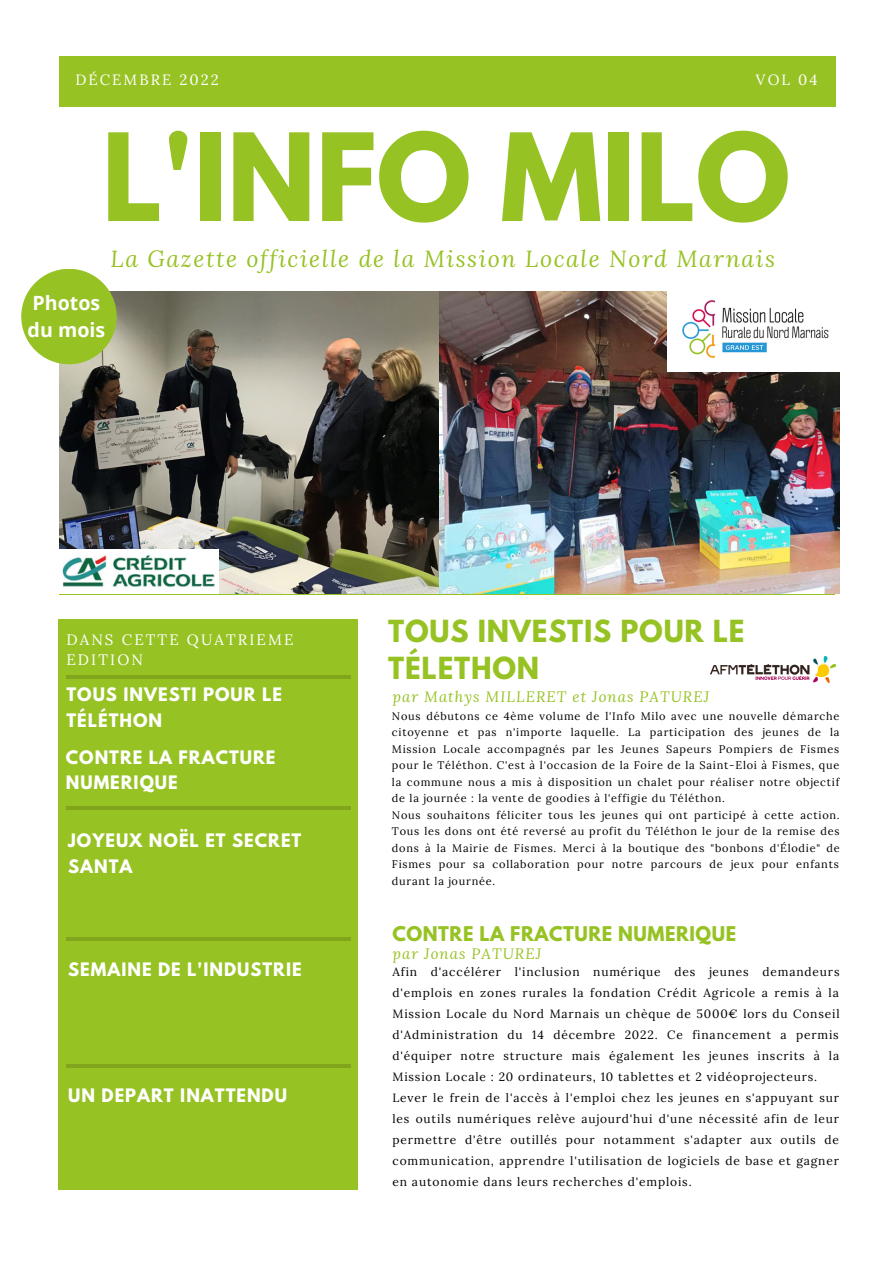
<style>
.page{position:relative;width:893px;height:1264px;background:#fff}
.page>*{position:absolute;margin:0;border:0;box-sizing:border-box;transform-origin:0 0}
.t1{font:700 107.4px "League Spartan";color:#96c223}
.t2{font:700 27px/37px "League Spartan";letter-spacing:.03em;color:#96c223}
.t3{font:italic 23.1px "Lora";letter-spacing:.07em;color:#96c223}
.t4{font:700 19.65px "Open Sans";color:#fff}
.t5{font:700 18px "League Spartan";letter-spacing:.03em;color:#96c223}
.t6{font:700 16.5px/25.8px "League Spartan";letter-spacing:.06em;color:#fff}
.t7{font:15.15px/20.5px "Lora";letter-spacing:.14em;color:#fff}
.t8{font:italic 15px "Lora";letter-spacing:.07em;color:#96c223}
.t9{font:14.85px "Lora";letter-spacing:.14em;color:#fff}
.t10{font:12px/21px "Lora";letter-spacing:.07em;color:#000;text-align:justify}
.t11{font:10.95px/16.5px "Lora";letter-spacing:.07em;color:#000;text-align:justify}
</style>
<div class="page">
<div style="left:59px;top:56px;width:776px;height:51px;background:#96c223"></div>
<div style="left:58px;top:619px;width:299px;height:570px;background:#96c223"></div>
<hr style="left:66px;top:675px;width:284px;height:4px;background:#80a51d">
<hr style="left:66px;top:806px;width:284px;height:3px;background:#000">
<hr style="left:66px;top:937px;width:284px;height:4px;background:#80a51d">
<hr style="left:66px;top:1064px;width:285px;height:3px;background:#000">
<img style="left:60px;top:292px;width:379px;height:301px">
<img style="left:439px;top:292px;width:399px;height:301px">
<img style="left:667px;top:292px;width:171px;height:80px">
<div style="left:21px;top:269px;width:96px;height:95px;background:#96c223;border-radius:50%"></div>
<img style="left:60px;top:550px;width:158px;height:43px">
<img style="left:710px;top:656px;width:125px;height:26px">
<p class="t9" style="left:75px;top:70px;width:145px">DÉCEMBRE 2022</p>
<p class="t9" style="left:755px;top:70px;width:63px">VOL 04</p>
<p class="t1" style="left:102px;top:124px;width:689px">L'INFO MILO</p>
<p class="t3" style="left:111px;top:243px;width:665px">La Gazette officielle de la Mission Locale Nord Marnais</p>
<p class="t4" style="left:33px;top:289px;width:69px">Photos</p>
<p class="t4" style="left:28px;top:316px;width:79px">du mois</p>
<p class="t7" style="left:66px;top:628px;width:228px">DANS CETTE QUATRIEME<br>EDITION</p>
<p class="t6" style="left:66px;top:683px;width:217px">TOUS INVESTI POUR LE<br>TÉLÉTHON</p>
<p class="t6" style="left:66px;top:746px;width:211px">CONTRE LA FRACTURE<br>NUMERIQUE</p>
<p class="t6" style="left:68px;top:829px;width:235px">JOYEUX NOËL ET SECRET<br>SANTA</p>
<p class="t6" style="left:68px;top:958px;width:235px">SEMAINE DE L'INDUSTRIE</p>
<p class="t6" style="left:68px;top:1084px;width:220px">UN DEPART INATTENDU</p>
<p class="t2" style="left:388px;top:615px;width:358px">TOUS INVESTIS POUR LE<br>TÉLETHON</p>
<p class="t8" style="left:392px;top:686px;width:318px">par Mathys MILLERET et Jonas PATUREJ</p>
<p class="t11" style="left:392px;top:707px;width:449px">Nous débutons ce 4ème volume de l'Info Milo avec une nouvelle démarche citoyenne et pas n'importe laquelle. La participation des jeunes de la Mission Locale accompagnés par les Jeunes Sapeurs Pompiers de Fismes pour le Téléthon. C'est à l'occasion de la Foire de la Saint-Eloi à Fismes, que la commune nous a mis à disposition un chalet pour réaliser notre objectif de la journée : la vente de goodies à l'effigie du Téléthon.</p>
<p class="t11" style="left:392px;top:806px;width:449px">Nous souhaitons féliciter tous les jeunes qui ont participé à cette action.<br>Tous les dons ont été reversé au profit du Téléthon le jour de la remise des dons à la Mairie de Fismes. Merci à la boutique des "bonbons d'Élodie" de Fismes pour sa collaboration pour notre parcours de jeux pour enfants durant la journée.</p>
<p class="t5" style="left:392px;top:925px;width:345px">CONTRE LA FRACTURE NUMERIQUE</p>
<p class="t8" style="left:392px;top:943px;width:150px">par Jonas PATUREJ</p>
<p class="t10" style="left:392px;top:961px;width:448px">Afin d'accélérer l'inclusion numérique des jeunes demandeurs d'emplois en zones rurales la fondation Crédit Agricole a remis à la Mission Locale du Nord Marnais un chèque de 5000€ lors du Conseil d'Administration du 14 décembre 2022. Ce financement a permis d'équiper notre structure mais également les jeunes inscrits à la Mission Locale : 20 ordinateurs, 10 tablettes et 2 vidéoprojecteurs.</p>
<p class="t10" style="left:392px;top:1087px;width:448px">Lever le frein de l'accès à l'emploi chez les jeunes en s'appuyant sur les outils numériques relève aujourd'hui d'une nécessité afin de leur permettre d'être outillés pour notamment s'adapter aux outils de communication, apprendre l'utilisation de logiciels de base et gagner en autonomie dans leurs recherches d'emplois.</p>
</div>
